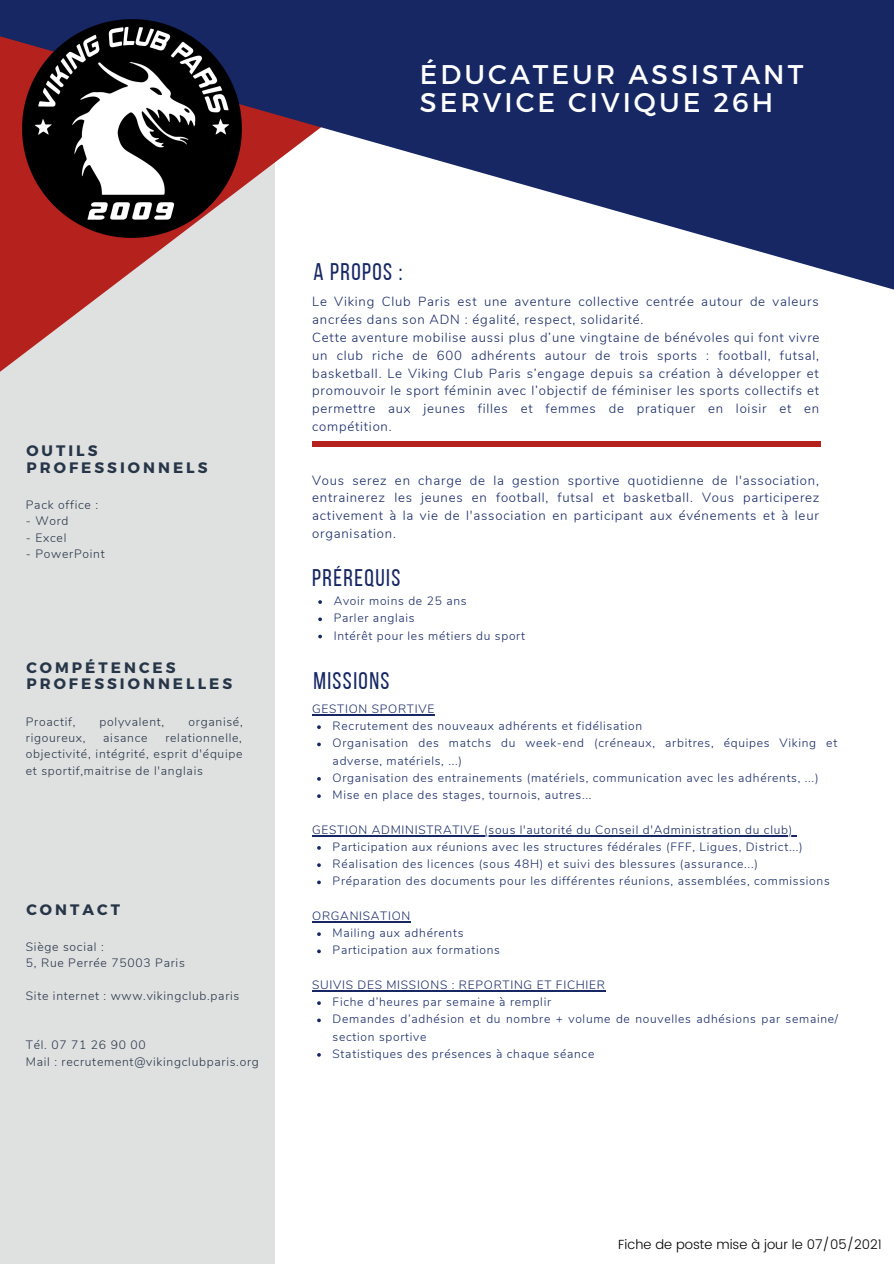
<style>
.page{position:relative;width:894px;height:1264px;background:#fff}
.page>*{position:absolute;margin:0;border:0;box-sizing:border-box;transform-origin:0 0}
.t1{font:27px "Montserrat";letter-spacing:.11em;color:#fff}
.t2{font:24px "Bebas Neue";letter-spacing:.06em;color:#162764}
.t3{font:700 15.15px "Montserrat";letter-spacing:.2em;color:#263547}
.t4{font:300 13.2px/17.9px "Nunito";letter-spacing:.06em;color:#162764;text-align:justify}
.t5{font:300 13.2px "Poppins";color:#000}
.t6{font:300 12.15px/16.5px "Nunito";letter-spacing:.06em;color:#263547;text-align:justify}
.t7{font:300 12px/17.2px "Nunito";letter-spacing:.06em;color:#162764}
</style>
<div class="page">
<div style="left:0;top:49px;width:274px;height:1214px;background:#dfe0e0"></div>
<div style="left:312px;top:441px;width:508px;height:6px;background:#b5211d"></div>
<svg style="left:0;top:324px;width:275px;height:136px"></svg>
<svg style="left:0;top:0;width:893px;height:324px;fill:#162764"></svg>
<img style="left:23px;top:19px;width:218px;height:219px">
<svg style="left:317px;top:725px;width:4px;height:4px"></svg>
<svg style="left:317px;top:742px;width:4px;height:4px"></svg>
<svg style="left:317px;top:777px;width:4px;height:3px"></svg>
<svg style="left:317px;top:794px;width:4px;height:4px"></svg>
<svg style="left:317px;top:846px;width:4px;height:3px"></svg>
<svg style="left:317px;top:863px;width:4px;height:4px"></svg>
<svg style="left:317px;top:880px;width:4px;height:4px"></svg>
<svg style="left:317px;top:932px;width:4px;height:4px"></svg>
<svg style="left:317px;top:949px;width:4px;height:4px"></svg>
<svg style="left:317px;top:1001px;width:4px;height:3px"></svg>
<svg style="left:317px;top:1018px;width:4px;height:4px"></svg>
<svg style="left:317px;top:1053px;width:4px;height:3px"></svg>
<hr style="left:312px;top:714px;width:123px;height:1px;background:#162764">
<hr style="left:312px;top:835px;width:480px;height:1px;background:#162764">
<hr style="left:312px;top:921px;width:99px;height:1px;background:#162764">
<hr style="left:312px;top:990px;width:293px;height:1px;background:#162764">
<svg style="left:318px;top:600px;width:4px;height:4px"></svg>
<svg style="left:318px;top:617px;width:4px;height:4px"></svg>
<svg style="left:318px;top:634px;width:4px;height:4px"></svg>
<p class="t1" style="left:420px;top:57px;width:385px">ÉDUCATEUR ASSISTANT</p>
<p class="t1" style="left:420px;top:85px;width:355px">SERVICE CIVIQUE 26H</p>
<p class="t3" style="left:26px;top:441px;width:73px">OUTILS</p>
<p class="t3" style="left:26px;top:457px;width:182px">PROFESSIONNELS</p>
<p class="t6" style="left:26px;top:497px;width:74px">Pack office :</p>
<p class="t6" style="left:26px;top:513px;width:44px">- Word</p>
<p class="t6" style="left:26px;top:529px;width:42px">- Excel</p>
<p class="t6" style="left:26px;top:546px;width:80px">- PowerPoint</p>
<p class="t3" style="left:26px;top:657px;width:151px">COMPÉTENCES</p>
<p class="t3" style="left:26px;top:674px;width:207px">PROFESSIONNELLES</p>
<p class="t6" style="left:26px;top:713px;width:51px">Proactif,</p>
<p class="t6" style="left:100px;top:713px;width:66px">polyvalent,</p>
<p class="t6" style="left:188px;top:713px;width:56px">organisé,</p>
<p class="t6" style="left:26px;top:729px;width:61px">rigoureux,</p>
<p class="t6" style="left:103px;top:729px;width:46px">aisance</p>
<p class="t6" style="left:26px;top:729px;width:218px;text-indent:139px">relationnelle, objectivité, intégrité, esprit d'équipe et sportif,maitrise de l'anglais</p>
<p class="t3" style="left:26px;top:899px;width:95px">CONTACT</p>
<p class="t6" style="left:26px;top:938px;width:79px">Siège social :</p>
<p class="t6" style="left:26px;top:955px;width:160px">5, Rue Perrée 75003 Paris</p>
<p class="t6" style="left:26px;top:987px;width:215px">Site internet : www.vikingclub.paris</p>
<p class="t6" style="left:26px;top:1037px;width:121px">Tél. 07 71 26 90 00</p>
<p class="t6" style="left:26px;top:1053px;width:234px">Mail : recrutement@vikingclubparis.org</p>
<p class="t2" style="left:313px;top:262px;width:91px">A PROPOS :</p>
<p class="t4" style="left:312px;top:293px;width:508px">Le Viking Club Paris est une aventure collective centrée autour de valeurs ancrées dans son ADN : égalité, respect, solidarité.</p>
<p class="t4" style="left:312px;top:328px;width:508px">Cette aventure mobilise aussi plus d’une vingtaine de bénévoles qui font vivre un club riche de 600 adhérents autour de trois sports : football, futsal, basketball. Le Viking Club Paris s’engage depuis sa création à développer et promouvoir le sport féminin avec l’objectif de féminiser les sports collectifs et permettre aux jeunes filles et femmes de pratiquer en loisir et en compétition.</p>
<p class="t4" style="left:312px;top:471px;width:508px">Vous serez en charge de la gestion sportive quotidienne de l'association, entrainerez les jeunes en football, futsal et basketball. Vous participerez activement à la vie de l'association en participant aux événements et à leur organisation.</p>
<p class="t2" style="left:312px;top:568px;width:90px">PRÉREQUIS</p>
<p class="t7" style="left:333px;top:592px;width:134px">Avoir moins de 25 ans</p>
<p class="t7" style="left:333px;top:609px;width:82px">Parler anglais</p>
<p class="t7" style="left:333px;top:627px;width:193px">Intérêt pour les métiers du sport</p>
<p class="t2" style="left:313px;top:671px;width:78px">MISSIONS</p>
<p class="t7" style="left:332px;top:717px;width:311px">Recrutement des nouveaux adhérents et fidélisation</p>
<p class="t7" style="left:332px;top:735px;width:506px">Organisation des matchs du week-end (créneaux, arbitres, équipes Viking et adverse, matériels, ...)</p>
<p class="t7" style="left:332px;top:769px;width:487px">Organisation des entrainements (matériels, communication avec les adhérents, ...)</p>
<p class="t7" style="left:332px;top:786px;width:260px">Mise en place des stages, tournois, autres...</p>
<p class="t7" style="left:312px;top:700px;width:123px">GESTION SPORTIVE</p>
<p class="t7" style="left:312px;top:821px;width:481px">GESTION ADMINISTRATIVE (sous l'autorité du Conseil d'Administration du club)</p>
<p class="t7" style="left:332px;top:838px;width:471px">Participation aux réunions avec les structures fédérales (FFF, Ligues, District...)</p>
<p class="t7" style="left:332px;top:855px;width:426px">Réalisation des licences (sous 48H) et suivi des blessures (assurance...)</p>
<p class="t7" style="left:332px;top:872px;width:498px">Préparation des documents pour les différentes réunions, assemblées, commissions</p>
<p class="t7" style="left:312px;top:907px;width:100px">ORGANISATION</p>
<p class="t7" style="left:332px;top:924px;width:132px">Mailing aux adhérents</p>
<p class="t7" style="left:332px;top:941px;width:169px">Participation aux formations</p>
<p class="t7" style="left:312px;top:976px;width:294px">SUIVIS DES MISSIONS : REPORTING ET FICHIER</p>
<p class="t7" style="left:332px;top:993px;width:220px">Fiche d’heures par semaine à remplir</p>
<p class="t7" style="left:332px;top:1010px;width:507px">Demandes d’adhésion et du nombre + volume de nouvelles adhésions par semaine/ section sportive</p>
<p class="t7" style="left:332px;top:1045px;width:263px">Statistiques des présences à chaque séance</p>
<p class="t5" style="left:618px;top:1236px;width:265px">Fiche de poste mise à jour le 07/05/2021</p>
</div>
